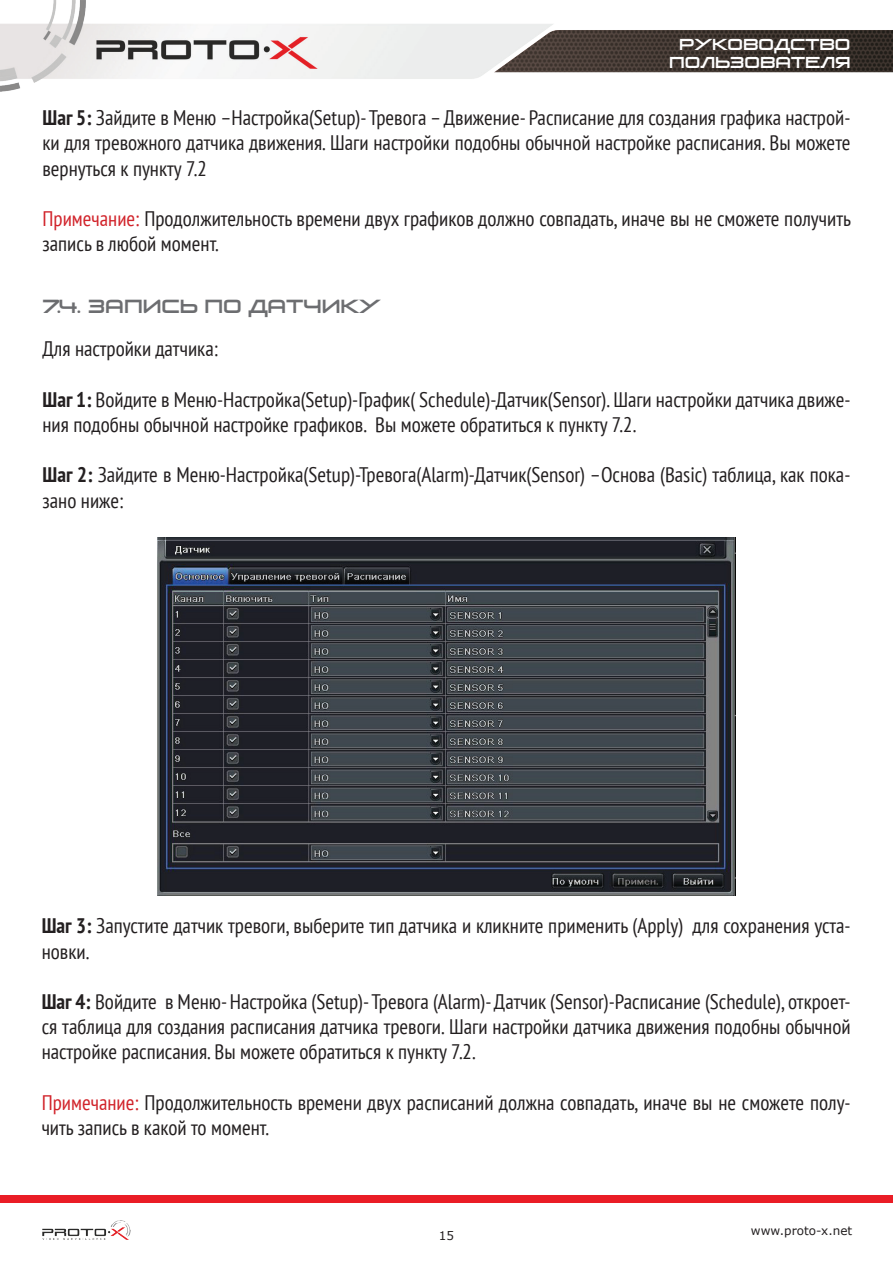
<style>
.page{position:relative;width:893px;height:1263px;background:#fff}
.page>*{position:absolute;margin:0;border:0;box-sizing:border-box;transform-origin:0 0}
.t1{font:condensed 21px/25.2px "PT Sans";color:#231f20}
.t2{font:18px "Venus Rising";color:#6c6d70}
.t3{font:15px/18px "Venus Rising";color:#fff;text-align:right}
.t4{font:12px "Verdana";color:#231f20}
.s1{font-weight:700}
.s2{color:#d1232a}
</style>
<div class="page">
<img style="left:0;top:0;width:893px;height:92px">
<div style="left:0;top:1196px;width:893px;height:7px;background:#ea1d26"></div>
<img style="left:43px;top:1220px;width:87px;height:20px">
<img style="left:158px;top:537px;width:577px;height:359px">
<p class="t3" style="left:669px;top:35px;width:183px">руководство поль3ователя</p>
<p class="t1" style="left:43px;top:105px;width:809px;text-align:justify"><span class="s1">Шаг 5:</span> Зайдите в Меню –Настройка(Setup)- Тревога – Движение- Расписание для создания графика настрой&shy;ки для тревожного датчика движения. Шаги настройки подобны обычной настройке расписания. Вы можете вернуться к пункту 7.2</p>
<p class="t1" style="left:43px;top:206px;width:810px"><span class="s2">Примечание:</span> Продолжительность времени двух графиков должно совпадать, иначе вы не сможете получить запись в любой момент.</p>
<p class="t2" style="left:43px;top:296px;width:339px">7.4. 3апись по датчику</p>
<p class="t1" style="left:43px;top:336px;width:177px">Для настройки датчика:</p>
<p class="t1" style="left:43px;top:386px;width:809px"><span class="s1">Шаг 1:</span> Войдите в Меню-Настройка(Setup)-График( Schedule)-Датчик(Sensor). Шаги настройки датчика движе&shy;ния подобны обычной настройке графиков. Вы можете обратиться к пункту 7.2.</p>
<p class="t1" style="left:43px;top:462px;width:809px"><span class="s1">Шаг 2:</span> Зайдите в Mеню-Настройка(Setup)-Тревога(Alarm)-Датчик(Sensor) –Основа (Basic) таблица, как пока&shy;зано ниже:</p>
<p class="t1" style="left:42px;top:913px;width:810px"><span class="s1">Шаг 3:</span> Запустите датчик тревоги, выберите тип датчика и кликните применить (Аpply) для сохранения уста&shy;новки.</p>
<p class="t1" style="left:42px;top:988px;width:810px;text-align:justify"><span class="s1">Шаг 4:</span> Войдите в Меню- Настройка (Setup)- Тревога (Alarm)- Датчик (Sensor)-Расписание (Schedule), откроет&shy;ся таблица для создания расписания датчика тревоги. Шаги настройки датчика движения подобны обычной настройке расписания. Вы можете обратиться к пункту 7.2.</p>
<p class="t1" style="left:42px;top:1089px;width:810px"><span class="s2">Примечание:</span> Продолжительность времени двух расписаний должна совпадать, иначе вы не сможете полу&shy;чить запись в какой то момент.</p>
<p class="t4" style="left:439px;top:1227px;width:17px">15</p>
<p class="t4" style="left:751px;top:1222px;width:103px">www.proto-x.net</p>
</div>
